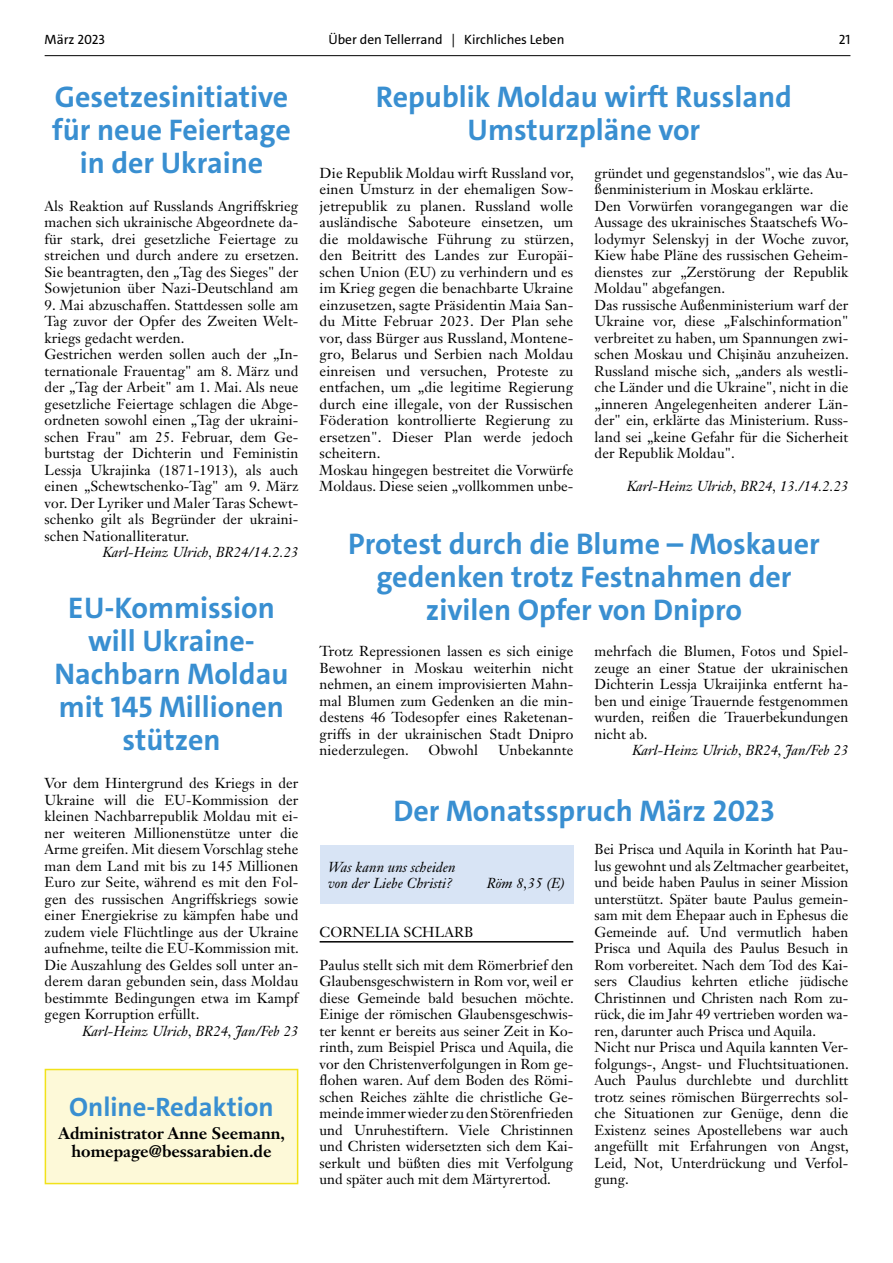
<style>
.page{position:relative;width:893px;height:1263px;background:#fff}
.page>*{position:absolute;margin:0;border:0;box-sizing:border-box;transform-origin:0 0}
.t1{font:700 30px/33px "The Sans";color:#398fd1;text-align:center}
.t2{font:700 26.7px "The Sans";color:#398fd1}
.t3{font:700 16.5px/18px "Janson Text LT Std";color:#000;text-align:center}
.t4{font:14.25px/16.5px "Janson Text LT Std";letter-spacing:.005em;color:#000;text-align:justify}
.t5{font:italic 14.25px/16.5px "Janson Text LT Std";letter-spacing:.005em;color:#000}
.t6{font:13.5px "The Sans";color:#000}
.s1{font-family:"Times New Roman";font-size:13.5px}
</style>
<div class="page">
<hr style="left:45px;top:55px;width:805px;height:1px;background:#000">
<div style="left:320px;top:846px;width:253px;height:58px;background:#d8e4f5"></div>
<div style="left:45px;top:1069px;width:253px;height:114px;background:#fdf9d8"></div>
<div style="left:45px;top:1069px;width:253px;height:115px;border:2px solid #f1e21a"></div>
<hr style="left:320px;top:941px;width:253px;height:1px;background:#000">
<p class="t6" style="left:45px;top:31px;width:62px">März 2023</p>
<p class="t6" style="left:328px;top:31px;width:238px">Über den Tellerrand | Kirchliches Leben</p>
<p class="t6" style="left:839px;top:31px;width:13px">21</p>
<h1 class="t1" style="left:52px;top:81px;width:240px">Gesetzesinitiative für neue Feiertage in der Ukraine</h1>
<p class="t4" style="left:45px;top:197px;width:256px">Als Reaktion auf Russlands Angriffskrieg machen sich ukrainische Abgeordnete da&shy;für stark, drei gesetzliche Feiertage zu streichen und durch andere zu ersetzen.<br>Sie beantragten, den „Tag des Sieges" der Sowjetunion über Nazi-Deutschland am</p>
<p class="t4" style="left:45px;top:296px;width:255px;text-align:left">9. Mai abzuschaffen. Stattdessen solle am Tag zuvor der Opfer des Zweiten Welt&shy;kriegs gedacht werden.<br>Gestrichen werden sollen auch der „In&shy;ternationale Frauentag" am 8. März und der „Tag der Arbeit" am 1. Mai. Als neue gesetzliche Feiertage schlagen die Abge&shy;ordneten sowohl einen „Tag der ukraini&shy;schen Frau" am 25. Februar, dem Ge&shy;burtstag der Dichterin und Feministin Lessja Ukrajinka (1871-1913), als auch einen „Schewtschenko-Tag" am 9. März vor. Der Lyriker und Maler Taras Schewt&shy;schenko gilt als Begründer der ukraini&shy;schen Nationalliteratur.</p>
<p class="t5" style="left:102px;top:544px;width:197px">Karl-Heinz Ulrich, BR24/14.2.23</p>
<h1 class="t1" style="left:54px;top:591px;width:236px">EU-Kommission will Ukraine-<br>Nachbarn Moldau mit 145 Millionen stützen</h1>
<p class="t4" style="left:45px;top:775px;width:256px">Vor dem Hintergrund des Kriegs in der Ukraine will die EU-Kommission der kleinen Nachbarrepublik Moldau mit ei&shy;ner weiteren Millionenstütze unter die Arme greifen. Mit diesem Vorschlag stehe man dem Land mit bis zu 145 Millionen Euro zur Seite, während es mit den Fol&shy;gen des russischen Angriffskriegs sowie einer Energiekrise zu kämpfen habe und zudem viele Flüchtlinge aus der Ukraine aufnehme, teilte die EU-Kommission mit.<br>Die Auszahlung des Geldes soll unter an&shy;derem daran gebunden sein, dass Moldau bestimmte Bedingungen etwa im Kampf gegen Korruption erfüllt.</p>
<p class="t5" style="left:82px;top:1023px;width:218px">Karl-Heinz Ulrich, BR24, Jan/Feb 23</p>
<h2 class="t2" style="left:69px;top:1090px;width:206px">Online-Redaktion</h2>
<p class="t3" style="left:59px;top:1123px;width:228px">Administrator Anne Seemann, homepage@bessarabien.de</p>
<h1 class="t1" style="left:376px;top:81px;width:417px">Republik Moldau wirft Russland<br>Umsturzpläne vor</h1>
<p class="t4" style="left:595px;top:164px;width:256px;text-align:left">gründet und gegenstandslos", wie das Au&shy;ßenministerium in Moskau erklärte.<br>Den Vorwürfen vorangegangen war die Aussage des ukrainisches Staatschefs Wo&shy;lodymyr Selenskyj in der Woche zuvor, Kiew habe Pläne des russischen Geheim&shy;dienstes zur „Zerstörung der Republik Moldau" abgefangen.<br>Das russische Außenministerium warf der Ukraine vor, diese „Falschinformation" verbreitet zu haben, um Spannungen zwi&shy;schen Moskau und Chi<span class="s1">ş</span>in<span class="s1">ǎ</span>u anzuheizen.<br>Russland mische sich, „anders als westli&shy;che Länder und die Ukraine", nicht in die „inneren Angelegenheiten anderer Län&shy;der" ein, erklärte das Ministerium. Russ&shy;land sei „keine Gefahr für die Sicherheit der Republik Moldau".</p>
<p class="t5" style="left:627px;top:478px;width:223px">Karl-Heinz Ulrich, BR24, 13./14.2.23</p>
<p class="t4" style="left:320px;top:164px;width:256px;text-align:left">Die Republik Moldau wirft Russland vor, einen Umsturz in der ehemaligen Sow&shy;jetrepublik zu planen. Russland wolle ausländische Saboteure einsetzen, um die moldawische Führung zu stürzen, den Beitritt des Landes zur Europäi&shy;schen Union (EU) zu verhindern und es im Krieg gegen die benachbarte Ukraine einzusetzen, sagte Präsidentin Maia San&shy;du Mitte Februar 2023. Der Plan sehe vor, dass Bürger aus Russland, Montene&shy;gro, Belarus und Serbien nach Moldau einreisen und versuchen, Proteste zu entfachen, um „die legitime Regierung durch eine illegale, von der Russischen Föderation kontrollierte Regierung zu ersetzen". Dieser Plan werde jedoch scheitern.<br>Moskau hingegen bestreitet die Vorwürfe Moldaus. Diese seien „vollkommen unbe-</p>
<h1 class="t1" style="left:348px;top:527px;width:473px">Protest durch die Blume – Moskauer gedenken trotz Festnahmen der zivilen Opfer von Dnipro</h1>
<p class="t4" style="left:595px;top:643px;width:255px">mehrfach die Blumen, Fotos und Spiel&shy;zeuge an einer Statue der ukrainischen Dichterin Lessja Ukraijinka entfernt ha&shy;ben und einige Trauernde festgenommen wurden, reißen die Trauerbekundungen nicht ab.</p>
<p class="t5" style="left:632px;top:742px;width:218px">Karl-Heinz Ulrich, BR24, Jan/Feb 23</p>
<p class="t4" style="left:320px;top:643px;width:255px">Trotz Repressionen lassen es sich einige Bewohner in Moskau weiterhin nicht nehmen, an einem improvisierten Mahn&shy;mal Blumen zum Gedenken an die min&shy;destens 46 Todesopfer eines Raketenan&shy;griffs in der ukrainischen Stadt Dnipro niederzulegen.</p>
<p class="t4" style="left:428px;top:742px;width:51px">Obwohl</p>
<p class="t4" style="left:498px;top:742px;width:77px">Unbekannte</p>
<h1 class="t1" style="left:393px;top:795px;width:383px">Der Monatsspruch März 2023</h1>
<p class="t4" style="left:595px;top:841px;width:256px;text-align:left">Bei Prisca und Aquila in Korinth hat Pau&shy;lus gewohnt und als Zeltmacher gearbeitet, und beide haben Paulus in seiner Mission unterstützt. Später baute Paulus gemein&shy;sam mit dem Ehepaar auch in Ephesus die Gemeinde auf. Und vermutlich haben Prisca und Aquila des Paulus Besuch in Rom vorbereitet. Nach dem Tod des Kai&shy;sers Claudius kehrten etliche jüdische Christinnen und Christen nach Rom zu&shy;rück, die im Jahr 49 vertrieben worden wa&shy;ren, darunter auch Prisca und Aquila.<br>Nicht nur Prisca und Aquila kannten Ver&shy;folgungs-, Angst- und Fluchtsituationen.<br>Auch Paulus durchlebte und durchlitt trotz seines römischen Bürgerrechts sol&shy;che Situationen zur Genüge, denn die Existenz seines Apostellebens war auch angefüllt mit Erfahrungen von Angst, Leid, Not, Unterdrückung und Verfol&shy;gung.</p>
<p class="t5" style="left:328px;top:859px;width:129px">Was kann uns scheiden von der Liebe Christi?</p>
<p class="t5" style="left:487px;top:875px;width:80px">Röm 8,35 (E)</p>
<p class="t4" style="left:320px;top:923px;width:155px">CORNELIA SCHLARB</p>
<p class="t4" style="left:320px;top:956px;width:256px">Paulus stellt sich mit dem Römerbrief den Glaubensgeschwistern in Rom vor, weil er diese Gemeinde bald besuchen möchte.<br>Einige der römischen Glaubensgeschwis&shy;ter kennt er bereits aus seiner Zeit in Ko&shy;rinth, zum Beispiel Prisca und Aquila, die vor den Christenverfolgungen in Rom ge&shy;flohen waren. Auf dem Boden des Römi&shy;schen Reiches zählte die christliche Ge&shy;meinde immer wieder zu den Störenfrieden und Unruhestiftern. Viele Christinnen und Christen widersetzten sich dem Kai&shy;serkult und büßten dies mit Verfolgung und später auch mit dem Märtyrertod.</p>
</div>
